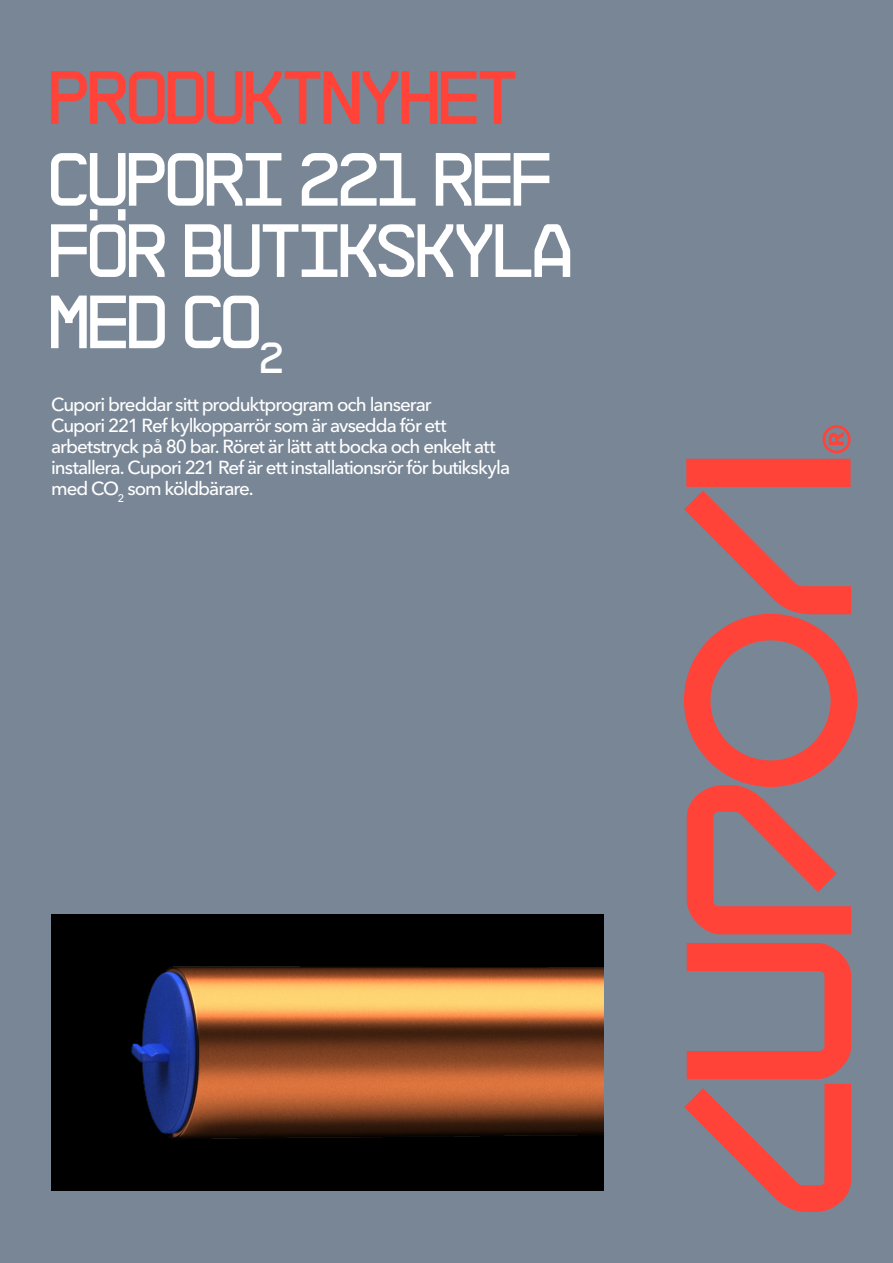
<style>
.page{position:relative;width:893px;height:1263px;background:#798696}
.page>*{position:absolute;margin:0;border:0;box-sizing:border-box;transform-origin:0 0}
.Tk_OTSIKKO{font:75px/71.2px "NB 55 MS";letter-spacing:-.05em;color:#fff}
.Tk_OTSIKKO-2{font:75px "NB 55 MS";letter-spacing:-.05em;color:#ff4338}
.Tk_ingressi{font:500 18.75px/21px "Avenir Next LT Pro";letter-spacing:-.05em;color:#fff}
</style>
<div class="page">
<img style="left:51px;top:914px;width:553px;height:277px">
<svg style="left:684px;top:425px;width:173px;height:787px"></svg>
<p class="Tk_OTSIKKO-2" style="left:51px;top:52px;width:473px">PRODUKTNYHET</p>
<p class="Tk_OTSIKKO" style="left:51px;top:145px;width:528px">CUPORI 221 REF<br>FÖR BUTIKSKYLA<br>MED CO<sub>2</sub></p>
<p class="Tk_ingressi" style="left:51px;top:394px;width:461px">Cupori breddar sitt produktprogram och lanserar<br>Cupori 221 Ref kylkopparrör som är avsedda för ett arbetstryck på 80 bar. Röret är lätt att bocka och enkelt att installera. Cupori 221 Ref är ett installationsrör för butikskyla med CO<sub>2</sub> som köldbärare.</p>
</div>
